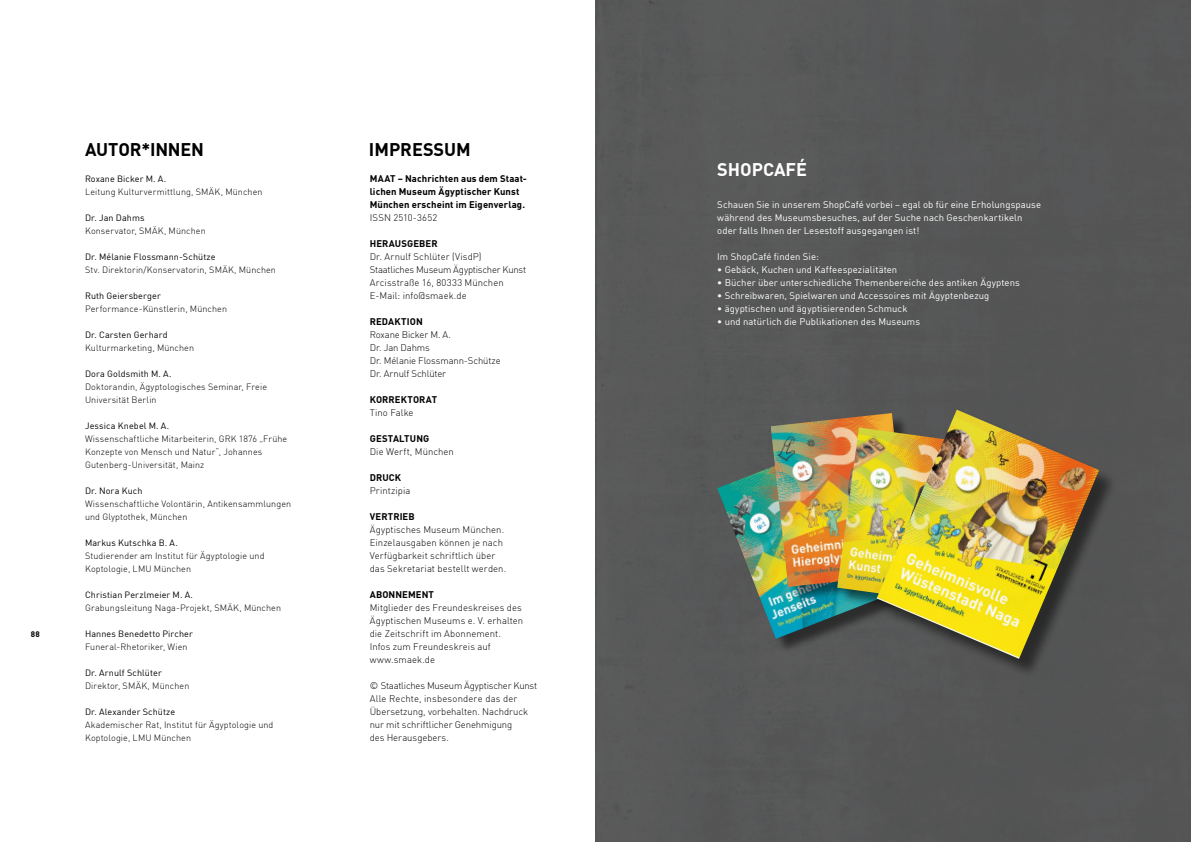
<style>
.page{position:relative;width:1191px;height:842px;background:#fff}
.page>*{position:absolute;margin:0;border:0;box-sizing:border-box;transform-origin:0 0}
.t1{font:700 18px "DIN Offc";color:#000}
.t2{font:700 18px "DIN Offc";color:#fff}
.t3{font:300 9.5px/13px "DIN Offc";letter-spacing:.005em;color:#000}
.t4{font:9.5px/13px "DIN Offc";letter-spacing:.01em;color:#fff}
.t5{font:700 9.5px/13px "DIN Offc";letter-spacing:.01em;color:#000}
.t6{font:300 9.5px/13px "DIN Offc";letter-spacing:-.015em;color:#000}
.t7{font:300 9px/13px "DIN Offc";letter-spacing:.01em;color:#000}
.t8{font:9px "DIN Offc";letter-spacing:.01em;color:#000}
.t9{font:700 8px "DIN Offc";color:#000}
</style>
<div class="page">
<div style="left:595px;top:0;width:596px;height:842px;background:#565757"></div>
<div style="left:720px;top:447px;width:185px;height:207px;background:#000;opacity:.5"></div>
<img style="left:717px;top:447px;width:159px;height:192px">
<div style="left:773px;top:415px;width:152px;height:188px;background:#000;opacity:.5"></div>
<img style="left:770px;top:414px;width:106px;height:173px">
<img style="left:837px;top:427px;width:39px;height:177px">
<div style="left:880px;top:413px;width:238px;height:265px;background:#000;opacity:.5"></div>
<img style="left:876px;top:410px;width:223px;height:249px">
<p class="t9" style="left:31px;top:629px;width:10px">88</p>
<h1 class="t1" style="left:85px;top:138px;width:120px">AUTOR*INNEN</h1>
<p class="t8" style="left:85px;top:173px;width:83px">Roxane Bicker M. A.</p>
<p class="t7" style="left:85px;top:185px;width:179px">Leitung Kulturvermittlung, SMÄK, München</p>
<p class="t8" style="left:85px;top:212px;width:61px">Dr. Jan Dahms</p>
<p class="t7" style="left:85px;top:224px;width:122px">Konservator, SMÄK, München</p>
<p class="t8" style="left:85px;top:251px;width:132px">Dr. Mélanie Flossmann-Schütze</p>
<p class="t7" style="left:85px;top:263px;width:192px">Stv. Direktorin/Konservatorin, SMÄK, München</p>
<p class="t8" style="left:85px;top:290px;width:77px">Ruth Geiersberger</p>
<p class="t7" style="left:85px;top:302px;width:143px">Performance-Künstlerin, München</p>
<p class="t8" style="left:85px;top:329px;width:84px">Dr. Carsten Gerhard</p>
<p class="t7" style="left:85px;top:341px;width:111px">Kulturmarketing, München</p>
<p class="t8" style="left:85px;top:368px;width:88px">Dora Goldsmith M. A.</p>
<p class="t7" style="left:85px;top:380px;width:183px">Doktorandin, Ägyptologisches Seminar, Freie<br>Universität Berlin</p>
<p class="t8" style="left:85px;top:420px;width:86px">Jessica Knebel M. A.</p>
<p class="t7" style="left:85px;top:432px;width:204px">Wissenschaftliche Mitarbeiterin, GRK 1876 „Frühe<br>Konzepte von Mensch und Natur“, Johannes<br>Gutenberg-Universität, Mainz</p>
<p class="t8" style="left:85px;top:485px;width:59px">Dr. Nora Kuch</p>
<p class="t7" style="left:85px;top:497px;width:208px">Wissenschaftliche Volontärin, Antikensammlungen und Glyptothek, München</p>
<p class="t8" style="left:85px;top:537px;width:94px">Markus Kutschka B. A.</p>
<p class="t7" style="left:85px;top:549px;width:181px">Studierender am Institut für Ägyptologie und<br>Koptologie, LMU München</p>
<p class="t8" style="left:85px;top:589px;width:109px">Christian Perzlmeier M. A.</p>
<p class="t7" style="left:85px;top:601px;width:197px">Grabungsleitung Naga-Projekt, SMÄK, München</p>
<p class="t8" style="left:85px;top:628px;width:109px">Hannes Benedetto Pircher</p>
<p class="t7" style="left:85px;top:640px;width:104px">Funeral-Rhetoriker, Wien</p>
<p class="t8" style="left:85px;top:667px;width:78px">Dr. Arnulf Schlüter</p>
<p class="t7" style="left:85px;top:679px;width:106px">Direktor, SMÄK, München</p>
<p class="t8" style="left:85px;top:706px;width:92px">Dr. Alexander Schütze</p>
<p class="t7" style="left:85px;top:718px;width:190px">Akademischer Rat, Institut für Ägyptologie und<br>Koptologie, LMU München</p>
<h1 class="t1" style="left:369px;top:138px;width:103px">IMPRESSUM</h1>
<p class="t5" style="left:370px;top:172px;width:159px">MAAT – Nachrichten aus dem Staat&shy;lichen Museum Ägyptischer Kunst<br>München erscheint im Eigenverlag.</p>
<p class="t3" style="left:370px;top:211px;width:69px">ISSN 2510-3652</p>
<p class="t5" style="left:370px;top:237px;width:69px">HERAUSGEBER</p>
<p class="t3" style="left:370px;top:250px;width:158px">Dr. Arnulf Schlüter (VisdP)<br>Staatliches Museum Ägyptischer Kunst<br>Arcisstraße 16, 80333 München<br>E-Mail: info@smaek.de</p>
<p class="t5" style="left:370px;top:315px;width:55px">REDAKTION</p>
<p class="t6" style="left:370px;top:328px;width:132px">Roxane Bicker M. A.<br>Dr. Jan Dahms<br>Dr. Mélanie Flossmann-Schütze<br>Dr. Arnulf Schlüter</p>
<p class="t5" style="left:370px;top:393px;width:69px">KORREKTORAT</p>
<p class="t3" style="left:370px;top:406px;width:45px">Tino Falke</p>
<p class="t5" style="left:370px;top:432px;width:61px">GESTALTUNG</p>
<p class="t3" style="left:370px;top:445px;width:86px">Die Werft, München</p>
<p class="t5" style="left:370px;top:471px;width:33px">DRUCK</p>
<p class="t3" style="left:370px;top:484px;width:42px">Printzipia</p>
<p class="t5" style="left:370px;top:510px;width:46px">VERTRIEB</p>
<p class="t3" style="left:370px;top:523px;width:138px">Ägyptisches Museum München.<br>Einzelausgaben können je nach<br>Verfügbarkeit schriftlich über das Sekretariat bestellt werden.</p>
<p class="t5" style="left:370px;top:588px;width:66px">ABONNEMENT</p>
<p class="t3" style="left:370px;top:601px;width:155px">Mitglieder des Freundeskreises des<br>Ägyptischen Museums e. V. erhalten die Zeitschrift im Abonnement.<br>Infos zum Freundeskreis auf www.smaek.de</p>
<p class="t3" style="left:370px;top:679px;width:169px">© Staatliches Museum Ägyptischer Kunst Alle Rechte, insbesondere das der Übersetzung, vorbehalten. Nachdruck nur mit schriftlicher Genehmigung<br>des Herausgebers.</p>
<h1 class="t2" style="left:717px;top:157px;width:91px">SHOPCAFÉ</h1>
<p class="t4" style="left:717px;top:198px;width:325px">Schauen Sie in unserem ShopCafé vorbei – egal ob für eine Erholungspause während des Museumsbesuches, auf der Suche nach Geschenkartikeln oder falls Ihnen der Lesestoff ausgegangen ist!</p>
<p class="t4" style="left:717px;top:250px;width:103px">Im ShopCafé finden Sie:</p>
<p class="t4" style="left:717px;top:263px;width:181px">• Gebäck, Kuchen und Kaffeespezialitäten</p>
<p class="t4" style="left:717px;top:276px;width:304px">• Bücher über unterschiedliche Themenbereiche des antiken Ägyptens</p>
<p class="t4" style="left:717px;top:289px;width:274px">• Schreibwaren, Spielwaren und Accessoires mit Ägyptenbezug</p>
<p class="t4" style="left:717px;top:302px;width:192px">• ägyptischen und ägyptisierenden Schmuck</p>
<p class="t4" style="left:717px;top:315px;width:204px">• und natürlich die Publikationen des Museums</p>
</div>
